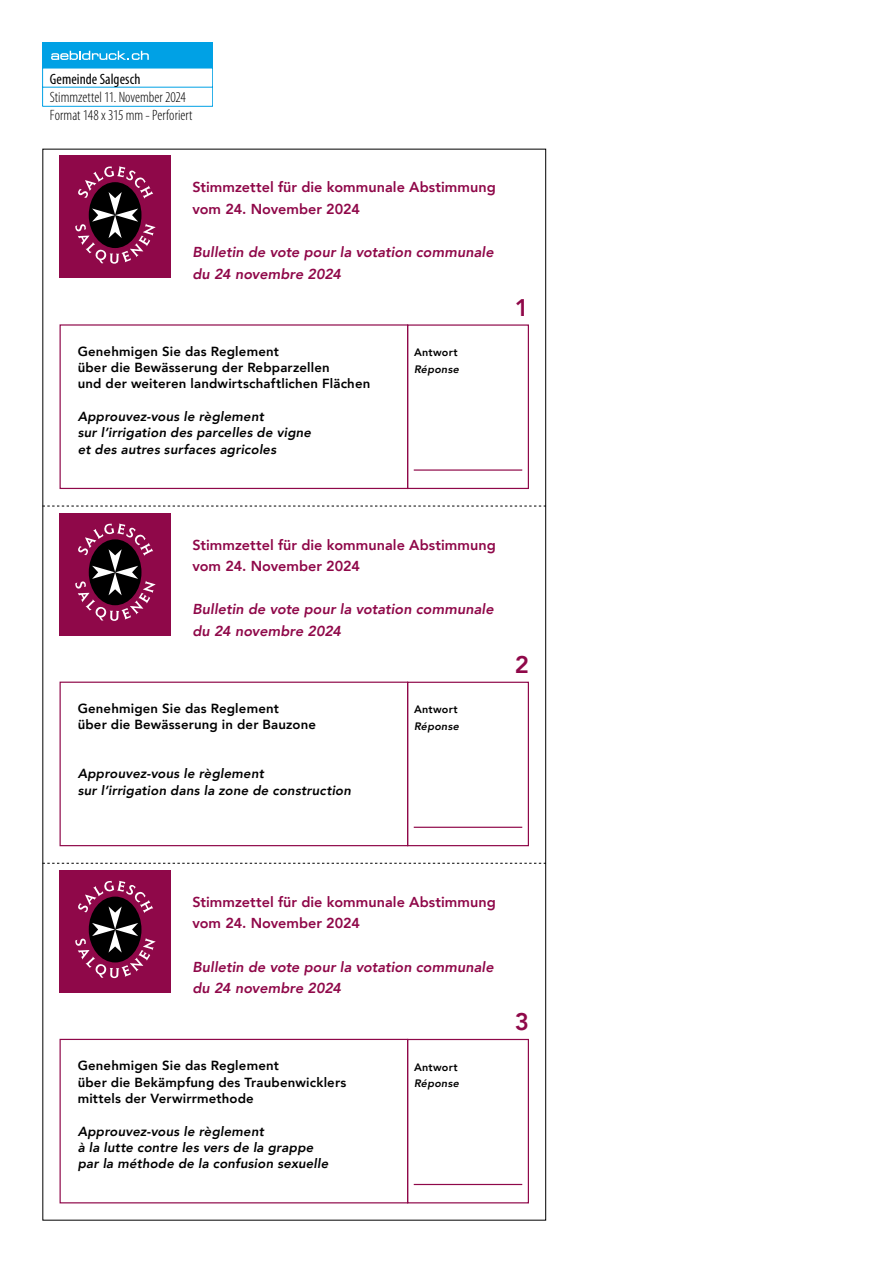
<style>
.page{position:relative;width:893px;height:1263px;background:#fff}
.page>*{position:absolute;margin:0;border:0;box-sizing:border-box;transform-origin:0 0}
.t1{font:800 24px "Avenir";color:#8f0849}
.t2{font:300 condensed 15px/18px "Myriad Pro";color:#000}
.t3{font:condensed 15px "Myriad Pro";letter-spacing:.005em;color:#000}
.t4{font:800 14.4px/21.6px "Avenir";letter-spacing:.005em;color:#8f0849}
.t5{font:italic 800 14.4px/21.6px "Avenir";color:#8f0849}
.t6{font:italic 800 13.2px/16.4px "Avenir";letter-spacing:.01em;color:#000}
.t7{font:800 13.2px/16.4px "Avenir";letter-spacing:.015em;color:#000}
.t8{font:800 10.8px "Avenir";letter-spacing:.025em;color:#000}
.t9{font:italic 800 10.8px "Avenir";letter-spacing:.02em;color:#000}
</style>
<div class="page">
<div style="left:43px;top:43px;width:170px;height:25px;background:#00a1e5"></div>
<hr style="left:43px;top:68px;width:170px;height:1px;background:#00a1e5">
<hr style="left:43px;top:87px;width:170px;height:1px;background:#00a1e5">
<svg style="left:43px;top:68px;width:1px;height:38px"></svg>
<svg style="left:212px;top:69px;width:1px;height:37px"></svg>
<hr style="left:43px;top:106px;width:170px;height:1px;background:#00a1e5">
<svg style="left:51px;top:51px;width:98px;height:9px"></svg>
<div style="left:60px;top:324px;width:348px;height:165px;border:1px solid #8f0849"></div>
<div style="left:407px;top:324px;width:122px;height:165px;border:1px solid #8f0849"></div>
<hr style="left:414px;top:469px;width:108px;height:2px;background:#8f0849">
<div style="left:60px;top:156px;width:111px;height:122px;background:#8f0849"></div>
<svg style="left:75px;top:166px;width:81px;height:98px"></svg>
<div style="left:60px;top:682px;width:348px;height:164px;border:1px solid #8f0849"></div>
<div style="left:407px;top:682px;width:122px;height:164px;border:1px solid #8f0849"></div>
<hr style="left:414px;top:827px;width:108px;height:1px;background:#8f0849">
<div style="left:60px;top:513px;width:111px;height:122px;background:#8f0849"></div>
<svg style="left:75px;top:523px;width:81px;height:98px"></svg>
<div style="left:60px;top:1039px;width:348px;height:164px;border:1px solid #8f0849"></div>
<div style="left:407px;top:1039px;width:122px;height:164px;border:1px solid #8f0849"></div>
<hr style="left:414px;top:1184px;width:108px;height:1px;background:#8f0849">
<div style="left:60px;top:870px;width:111px;height:122px;background:#8f0849"></div>
<svg style="left:75px;top:881px;width:81px;height:97px"></svg>
<svg style="left:47px;top:506px;width:497px;height:1px"></svg>
<svg style="left:47px;top:863px;width:497px;height:1px"></svg>
<p class="t3" style="left:50px;top:70px;width:92px">Gemeinde Salgesch</p>
<p class="t2" style="left:50px;top:88px;width:144px">Stimmzettel 11. November 2024<br>Format 148 x 315 mm - Perforiert</p>
<p class="t4" style="left:192px;top:177px;width:305px">Stimmzettel für die kommunale Abstimmung vom 24. November 2024</p>
<p class="t5" style="left:192px;top:241px;width:303px">Bulletin de vote pour la votation communale du 24 novembre 2024</p>
<p class="t7" style="left:78px;top:343px;width:294px">Genehmigen Sie das Reglement<br>über die Bewässerung der Rebparzellen<br>und der weiteren landwirtschaftlichen Flächen</p>
<p class="t6" style="left:78px;top:408px;width:235px">Approuvez-vous le règlement<br>sur l’irrigation des parcelles de vigne et des autres surfaces agricoles</p>
<p class="t8" style="left:414px;top:344px;width:45px">Antwort</p>
<p class="t9" style="left:414px;top:363px;width:46px">Réponse</p>
<h1 class="t1" style="left:515px;top:288px;width:16px">1</h1>
<p class="t4" style="left:192px;top:534px;width:305px">Stimmzettel für die kommunale Abstimmung vom 24. November 2024</p>
<p class="t5" style="left:192px;top:599px;width:303px">Bulletin de vote pour la votation communale du 24 novembre 2024</p>
<p class="t7" style="left:78px;top:700px;width:240px">Genehmigen Sie das Reglement<br>über die Bewässerung in der Bauzone</p>
<p class="t6" style="left:78px;top:766px;width:275px">Approuvez-vous le règlement<br>sur l’irrigation dans la zone de construction</p>
<p class="t8" style="left:414px;top:701px;width:45px">Antwort</p>
<p class="t9" style="left:414px;top:720px;width:46px">Réponse</p>
<h1 class="t1" style="left:515px;top:646px;width:16px">2</h1>
<p class="t4" style="left:192px;top:891px;width:305px">Stimmzettel für die kommunale Abstimmung vom 24. November 2024</p>
<p class="t5" style="left:192px;top:956px;width:303px">Bulletin de vote pour la votation communale du 24 novembre 2024</p>
<p class="t7" style="left:78px;top:1057px;width:270px">Genehmigen Sie das Reglement<br>über die Bekämpfung des Traubenwicklers mittels der Verwirrmethode</p>
<p class="t6" style="left:78px;top:1123px;width:252px">Approuvez-vous le règlement<br>à la lutte contre les vers de la grappe par la méthode de la confusion sexuelle</p>
<p class="t8" style="left:414px;top:1058px;width:45px">Antwort</p>
<p class="t9" style="left:414px;top:1077px;width:46px">Réponse</p>
<h1 class="t1" style="left:515px;top:1003px;width:16px">3</h1>
</div>
